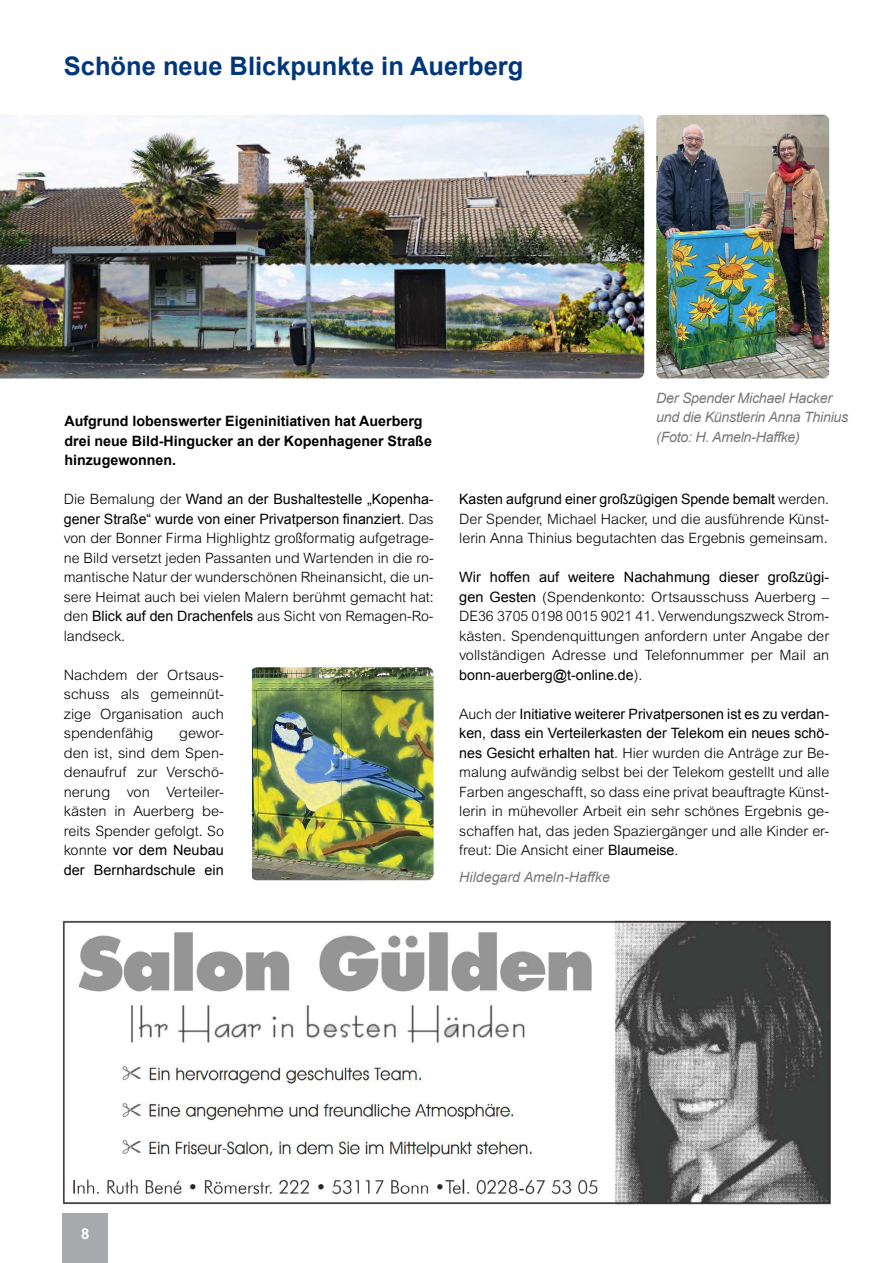
<style>
.page{position:relative;width:893px;height:1263px;background:#fff}
.page>*{position:absolute;margin:0;border:0;box-sizing:border-box;transform-origin:0 0}
.t1{font:700 25.5px "Arial";color:#00377b}
.t2{font:700 15px "Arial";color:#fff}
.t3{font:300 14.25px/19.5px "Arial MT Std";color:#000;text-align:justify}
.t4{font:14.25px/19.5px "Arial";color:#000}
.t5{font:700 14.25px/19.5px "Arial";color:#000}
.t6{font:italic 14.25px/19.5px "Arial";letter-spacing:-.02em;color:#77787b}
.t7{font:italic 14.25px "Arial";color:#77787b}
.s1{font-family:"Arial MT Std";font-weight:300}
.s2{font-family:"Arial";font-weight:400}
</style>
<div class="page">
<div style="left:63px;top:1214px;width:45px;height:49px;background:#a7a9ac"></div>
<img style="left:62px;top:920px;width:769px;height:284px">
<img style="left:0;top:115px;width:644px;height:263px">
<img style="left:656px;top:115px;width:173px;height:263px">
<img style="left:252px;top:667px;width:182px;height:213px">
<h1 class="t1" style="left:64px;top:49px;width:461px">Schöne neue Blickpunkte in Auerberg</h1>
<p class="t5" style="left:64px;top:412px;width:369px">Aufgrund lobenswerter Eigeninitiativen hat Auerberg drei neue Bild-Hingucker an der Kopenhagener Straße hinzugewonnen.</p>
<p class="t6" style="left:656px;top:388px;width:194px">Der Spender Michael Hacker und die Künstlerin Anna Thinius (Foto: H. Ameln-Haffke)</p>
<p class="t4" style="left:64px;top:489px;width:371px"><span class="s1">Die Bemalung der</span> Wand an der Bushaltestelle „Kopenha&shy;gener Straße“ wurde von einer Privatperson finanziert<span class="s1">. Das</span></p>
<p class="t3" style="left:64px;top:528px;width:371px">von der Bonner Firma Highlightz großformatig aufgetrage&shy;ne Bild versetzt jeden Passanten und Wartenden in die ro&shy;mantische Natur der wunderschönen Rheinansicht, die un&shy;sere Heimat auch bei vielen Malern berühmt gemacht hat: den <span class="s2">Blick auf den Drachenfels</span> aus Sicht von Remagen-Ro&shy;landseck.</p>
<p class="t3" style="left:64px;top:665px;width:162px">Nachdem der Ortsaus&shy;schuss als gemeinnüt&shy;zige Organisation auch spendenfähig</p>
<p class="t3" style="left:64px;top:723px;width:162px;text-indent:115px">gewor&shy;den ist, sind dem Spen&shy;denaufruf zur Verschö&shy;nerung von Verteiler&shy;kästen in Auerberg be&shy;reits Spender gefolgt. So</p>
<p class="t4" style="left:64px;top:840px;width:162px"><span class="s1">konnte</span> vor dem Neubau der Bernhardschule ein</p>
<p class="t4" style="left:459px;top:489px;width:371px">Kasten aufgrund einer großzügigen Spende bemalt <span class="s1">werden.</span></p>
<p class="t3" style="left:459px;top:509px;width:371px">Der Spender, Michael Hacker, und die ausführende Künst&shy;lerin Anna Thinius begutachten das Ergebnis gemeinsam.</p>
<p class="t4" style="left:459px;top:567px;width:371px">Wir hoffen auf weitere Nachahmung dieser großzügi-</p>
<p class="t3" style="left:459px;top:587px;width:371px"><span class="s2">gen Gesten</span> (Spendenkonto: Ortsausschuss Auerberg – DE36 3705 0198 0015 9021 41. Verwendungszweck Strom&shy;kästen. Spendenquittungen anfordern unter Angabe der vollständigen Adresse und Telefonnummer per Mail an</p>
<p class="t4" style="left:459px;top:665px;width:185px">bonn-auerberg@t-online.de<span class="s1">).</span></p>
<p class="t4" style="left:459px;top:704px;width:371px"><span class="s1">Auch der</span> Initiative weiterer Privatpersonen ist es zu verdan&shy;ken, dass ein Verteilerkasten der Telekom ein neues schö-</p>
<p class="t3" style="left:459px;top:743px;width:371px"><span class="s2">nes Gesicht erhalten hat</span>. Hier wurden die Anträge zur Be&shy;malung aufwändig selbst bei der Telekom gestellt und alle Farben angeschafft, so dass eine privat beauftragte Künst&shy;lerin in mühevoller Arbeit ein sehr schönes Ergebnis ge&shy;schaffen hat, das jeden Spaziergänger und alle Kinder er&shy;freut: Die Ansicht einer <span class="s2">Blaumeise</span>.</p>
<p class="t7" style="left:459px;top:868px;width:152px">Hildegard Ameln-Haffke</p>
<p class="t2" style="left:81px;top:1223px;width:10px">8</p>
</div>
